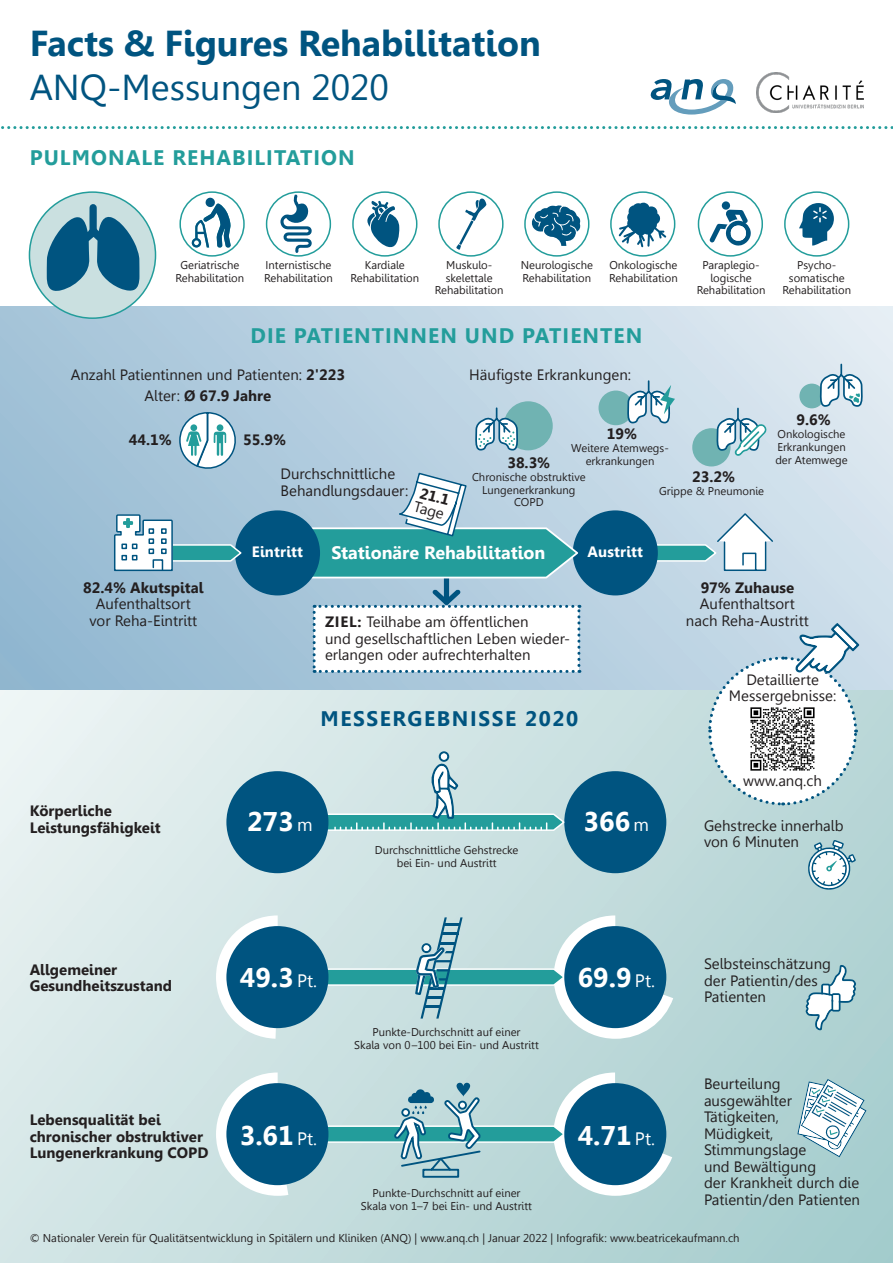
<style>
.page{position:relative;width:893px;height:1263px;background:#fff}
.page>*{position:absolute;margin:0;border:0;box-sizing:border-box;transform-origin:0 0}
.t1{font:700 36px "Gisha";color:#005480}
.t2{font:36px "Gisha";color:#005480}
.t3{font:700 27px "Gisha";color:#fff}
.t4{font:700 21px "Gisha";letter-spacing:.05em;color:#239d9b}
.t5{font:700 21px "Gisha";letter-spacing:.075em;color:#005480}
.t6{font:700 18px "Gisha";color:#fff}
.t7{font:15px/16.5px "Gisha";color:#231f20}
.Aufzählung{font:700 15px/16.5px "Gisha";color:#231f20}
.t8{font:700 15px "Gisha";letter-spacing:.01em;color:#fff}
.Aufzählung-2{font:11.25px/12.8px "Gisha";color:#231f20;text-align:center}
.s1{font-weight:700}
.s2{font-weight:400}
.s3{font-weight:400;font-size:18px}
</style>
<div class="page">
<svg style="left:0;top:306px;width:893px;height:384px;background:#b7d0e0"></svg>
<div style="left:0;top:690px;width:893px;height:573px;background:linear-gradient(to right,#e3eeee,#aed1d1)"></div>
<div style="left:799px;top:384px;width:25px;height:24px;background:#70b3b2;border-radius:12px"></div>
<div style="left:692px;top:428px;width:38px;height:38px;background:#70b3b2;border-radius:19px"></div>
<div style="left:598px;top:391px;width:35px;height:34px;background:#70b3b2;border-radius:17px"></div>
<div style="left:504px;top:401px;width:49px;height:49px;background:#70b3b2;border-radius:25px"></div>
<svg style="left:216px;top:1072px;width:72px;height:124px"></svg>
<svg style="left:216px;top:915px;width:62px;height:124px"></svg>
<svg style="left:806px;top:965px;width:50px;height:65px"></svg>
<div style="left:564px;top:771px;width:102px;height:102px;background:#005480;border-radius:50%"></div>
<div style="left:226px;top:771px;width:102px;height:102px;background:#005480;border-radius:50%"></div>
<div style="left:226px;top:926px;width:102px;height:102px;background:#005480;border-radius:50%"></div>
<div style="left:226px;top:1083px;width:102px;height:102px;background:#005480;border-radius:50%"></div>
<svg style="left:325px;top:1072px;width:347px;height:149px;background:#97c0c8"></svg>
<svg style="left:325px;top:915px;width:348px;height:124px;background:#94bec8"></svg>
<svg style="left:474px;top:406px;width:45px;height:45px"></svg>
<svg style="left:819px;top:363px;width:45px;height:45px"></svg>
<svg style="left:715px;top:407px;width:52px;height:49px"></svg>
<svg style="left:626px;top:379px;width:49px;height:45px"></svg>
<svg style="left:807px;top:840px;width:49px;height:50px"></svg>
<svg style="left:797px;top:1079px;width:69px;height:78px"></svg>
<div style="left:444px;top:572px;width:5px;height:33px;background:#005480;border-radius:2px"></div>
<div style="left:573px;top:510px;width:85px;height:85px;background:#005480;border-radius:50%"></div>
<div style="left:29px;top:192px;width:127px;height:126px;background:#cae0e0;border-radius:50%"></div>
<svg style="left:47px;top:204px;width:92px;height:87px"></svg>
<svg style="left:325px;top:751px;width:241px;height:81px;background:#b2d6d7"></svg>
<div style="left:441px;top:753px;width:6px;height:7px;background:#fff;border-radius:50%"></div>
<svg style="left:799px;top:203px;width:35px;height:43px"></svg>
<img style="left:756px;top:73px;width:107px;height:39px">
<svg style="left:1px;top:126px;width:892px;height:3px"></svg>
<div style="left:784px;top:191px;width:65px;height:66px;border:2px solid #239d9b;border-radius:50%"></div>
<div style="left:698px;top:191px;width:65px;height:66px;border:2px solid #239d9b;border-radius:50%"></div>
<div style="left:438px;top:191px;width:66px;height:66px;border:2px solid #239d9b;border-radius:50%"></div>
<div style="left:610px;top:191px;width:65px;height:66px;border:2px solid #239d9b;border-radius:50%"></div>
<div style="left:352px;top:191px;width:65px;height:66px;border:2px solid #239d9b;border-radius:50%"></div>
<div style="left:266px;top:191px;width:65px;height:66px;border:2px solid #239d9b;border-radius:50%"></div>
<div style="left:179px;top:191px;width:66px;height:66px;border:2px solid #239d9b;border-radius:50%"></div>
<svg style="left:191px;top:198px;width:40px;height:50px"></svg>
<svg style="left:280px;top:193px;width:32px;height:60px"></svg>
<svg style="left:619px;top:203px;width:47px;height:44px"></svg>
<svg style="left:710px;top:201px;width:41px;height:45px"></svg>
<svg style="left:313px;top:589px;width:267px;height:84px"></svg>
<div style="left:235px;top:510px;width:85px;height:85px;background:#005480;border-radius:50%"></div>
<svg style="left:308px;top:472px;width:272px;height:107px;background:#7cbbc4"></svg>
<div style="left:524px;top:191px;width:65px;height:66px;border:2px solid #239d9b;border-radius:50%"></div>
<svg style="left:531px;top:205px;width:50px;height:41px"></svg>
<svg style="left:641px;top:512px;width:133px;height:60px"></svg>
<svg style="left:113px;top:513px;width:130px;height:59px"></svg>
<svg style="left:178px;top:411px;width:63px;height:61px"></svg>
<div style="left:217px;top:424px;width:6px;height:7px;background:#239d9b;border-radius:50%"></div>
<svg style="left:707px;top:623px;width:152px;height:184px"></svg>
<svg style="left:834px;top:626px;width:22px;height:22px"></svg>
<svg style="left:456px;top:198px;width:30px;height:52px"></svg>
<svg style="left:367px;top:201px;width:32px;height:47px"></svg>
<svg style="left:650px;top:79px;width:86px;height:36px"></svg>
<p class="t1" style="left:30px;top:23px;width:513px">Facts &amp; Figures Rehabilitation</p>
<p class="t2" style="left:30px;top:66px;width:361px">ANQ-Messungen 2020</p>
<p class="t4" style="left:30px;top:145px;width:327px">PULMONALE REHABILITATION</p>
<p class="Aufzählung-2" style="left:180px;top:259px;width:60px">Geriatrische</p>
<p class="Aufzählung-2" style="left:176px;top:271px;width:70px">Rehabilitation</p>
<p class="Aufzählung-2" style="left:266px;top:259px;width:67px">Internistische</p>
<p class="Aufzählung-2" style="left:264px;top:271px;width:70px">Rehabilitation</p>
<p class="Aufzählung-2" style="left:365px;top:259px;width:41px">Kardiale</p>
<p class="Aufzählung-2" style="left:350px;top:271px;width:70px">Rehabilitation</p>
<p class="Aufzählung-2" style="left:446px;top:259px;width:48px">Muskulo-</p>
<p class="Aufzählung-2" style="left:446px;top:271px;width:48px">skelettale</p>
<p class="Aufzählung-2" style="left:435px;top:284px;width:70px">Rehabilitation</p>
<p class="Aufzählung-2" style="left:521px;top:259px;width:74px">Neurologische</p>
<p class="Aufzählung-2" style="left:522px;top:271px;width:70px">Rehabilitation</p>
<p class="Aufzählung-2" style="left:609px;top:259px;width:69px">Onkologische</p>
<p class="Aufzählung-2" style="left:609px;top:271px;width:70px">Rehabilitation</p>
<p class="Aufzählung-2" style="left:702px;top:259px;width:59px">Paraplegio-</p>
<p class="Aufzählung-2" style="left:710px;top:271px;width:43px">logische</p>
<p class="Aufzählung-2" style="left:697px;top:284px;width:70px">Rehabilitation</p>
<p class="Aufzählung-2" style="left:797px;top:259px;width:41px">Psycho-</p>
<p class="Aufzählung-2" style="left:789px;top:271px;width:57px">somatische</p>
<p class="Aufzählung-2" style="left:782px;top:284px;width:70px">Rehabilitation</p>
<p class="t4" style="left:251px;top:324px;width:393px">DIE PATIENTINNEN UND PATIENTEN</p>
<p class="t7" style="left:71px;top:367px;width:276px">Anzahl Patientinnen und Patienten: <span class="s1">2'223</span></p>
<p class="Aufzählung" style="left:145px;top:388px;width:128px"><span class="s2">Alter:</span> Ø 67.9 Jahre</p>
<p class="t7" style="left:469px;top:366px;width:163px">Häufigste Erkrankungen:</p>
<p class="Aufzählung" style="left:129px;top:432px;width:44px">44.1%</p>
<p class="Aufzählung" style="left:243px;top:432px;width:44px">55.9%</p>
<p class="t7" style="left:281px;top:466px;width:129px">Durchschnittliche<br>Behandlungsdauer:</p>
<p class="Aufzählung" style="left:420px;top:485px;width:34px;line-height:14.2px;rotate:15deg">21.1<br><span class="s2">Tage</span></p>
<p class="Aufzählung" style="left:607px;top:426px;width:32px">19%</p>
<p class="Aufzählung-2" style="left:571px;top:442px;width:99px">Weitere Atemwegs&shy;erkrankungen</p>
<p class="Aufzählung" style="left:507px;top:455px;width:44px">38.3%</p>
<p class="Aufzählung-2" style="left:472px;top:471px;width:115px">Chronische obstruktive<br>Lungenerkrankung</p>
<p class="Aufzählung-2" style="left:514px;top:496px;width:31px">COPD</p>
<p class="Aufzählung" style="left:692px;top:468px;width:44px">23.2%</p>
<p class="Aufzählung-2" style="left:659px;top:484px;width:107px">Grippe &amp; Pneumonie</p>
<p class="t8" style="left:252px;top:543px;width:53px">Eintritt</p>
<p class="t6" style="left:332px;top:542px;width:215px">Stationäre Rehabilitation</p>
<p class="t8" style="left:587px;top:543px;width:57px">Austritt</p>
<p class="Aufzählung" style="left:796px;top:412px;width:36px">9.6%</p>
<p class="Aufzählung-2" style="left:775px;top:428px;width:74px;text-align:left">Onkologische<br>Erkrankungen der Atemwege</p>
<p class="t7" style="left:83px;top:579px;width:122px;text-align:center"><span class="s1">82.4% Akutspital<br></span>Aufenthaltsort<br>vor Reha-Eintritt</p>
<p class="t7" style="left:686px;top:579px;width:124px;text-align:center"><span class="s1">97% Zuhause<br></span>Aufenthaltsort nach Reha-Austritt</p>
<p class="t7" style="left:325px;top:614px;width:246px"><span class="s1">ZIEL:</span> Teilhabe am öffentlichen<br>und gesellschaftlichen Leben wieder&shy;erlangen oder aufrechterhalten</p>
<p class="Aufzählung" style="left:30px;top:803px;width:132px">Körperliche<br>Leistungsfähigkeit</p>
<p class="t5" style="left:320px;top:706px;width:259px">MESSERGEBNISSE 2020</p>
<p class="t3" style="left:247px;top:806px;width:67px">273 <span class="s3">m</span></p>
<p class="t3" style="left:584px;top:806px;width:67px">366 <span class="s3">m</span></p>
<p class="Aufzählung-2" style="left:375px;top:844px;width:145px">Durchschnittliche Gehstrecke bei Ein- und Austritt</p>
<p class="t7" style="left:729px;top:671px;width:109px;text-align:center">Detaillierte<br>Messergebnisse:</p>
<p class="t7" style="left:743px;top:772px;width:80px">www.anq.ch</p>
<p class="t7" style="left:704px;top:817px;width:141px">Gehstrecke innerhalb von 6 Minuten</p>
<p class="Aufzählung" style="left:30px;top:961px;width:144px">Allgemeiner<br>Gesundheitszustand</p>
<p class="t7" style="left:704px;top:956px;width:128px">Selbsteinschätzung der Patientin/des<br>Patienten</p>
<p class="t3" style="left:240px;top:962px;width:79px">49.3 <span class="s3">Pt.</span></p>
<p class="t3" style="left:578px;top:962px;width:79px">69.9 <span class="s3">Pt.</span></p>
<p class="Aufzählung" style="left:30px;top:1112px;width:180px">Lebensqualität bei chronischer obstruktiver<br>Lungenerkrankung COPD</p>
<p class="t3" style="left:240px;top:1120px;width:79px">3.61 <span class="s3">Pt.</span></p>
<p class="Aufzählung-2" style="left:354px;top:1026px;width:186px">Punkte-Durchschnitt auf einer<br>Skala von 0–100 bei Ein- und Austritt</p>
<p class="Aufzählung-2" style="left:361px;top:1186px;width:173px">Punkte-Durchschnitt auf einer<br>Skala von 1–7 bei Ein- und Austritt</p>
<p class="t3" style="left:578px;top:1120px;width:79px">4.71 <span class="s3">Pt.</span></p>
<p class="t7" style="left:704px;top:1076px;width:158px">Beurteilung ausgewählter<br>Tätigkeiten,<br>Müdigkeit,<br>Stimmungslage<br>und Bewältigung<br>der Krankheit durch die<br>Patientin/den Patienten</p>
<p class="Aufzählung-2" style="left:30px;top:1232px;width:711px">© Nationaler Verein für Qualitätsentwicklung in Spitälern und Kliniken (ANQ) | www.anq.ch | Januar 2022 | Infografik: www.beatricekaufmann.ch</p>
</div>
